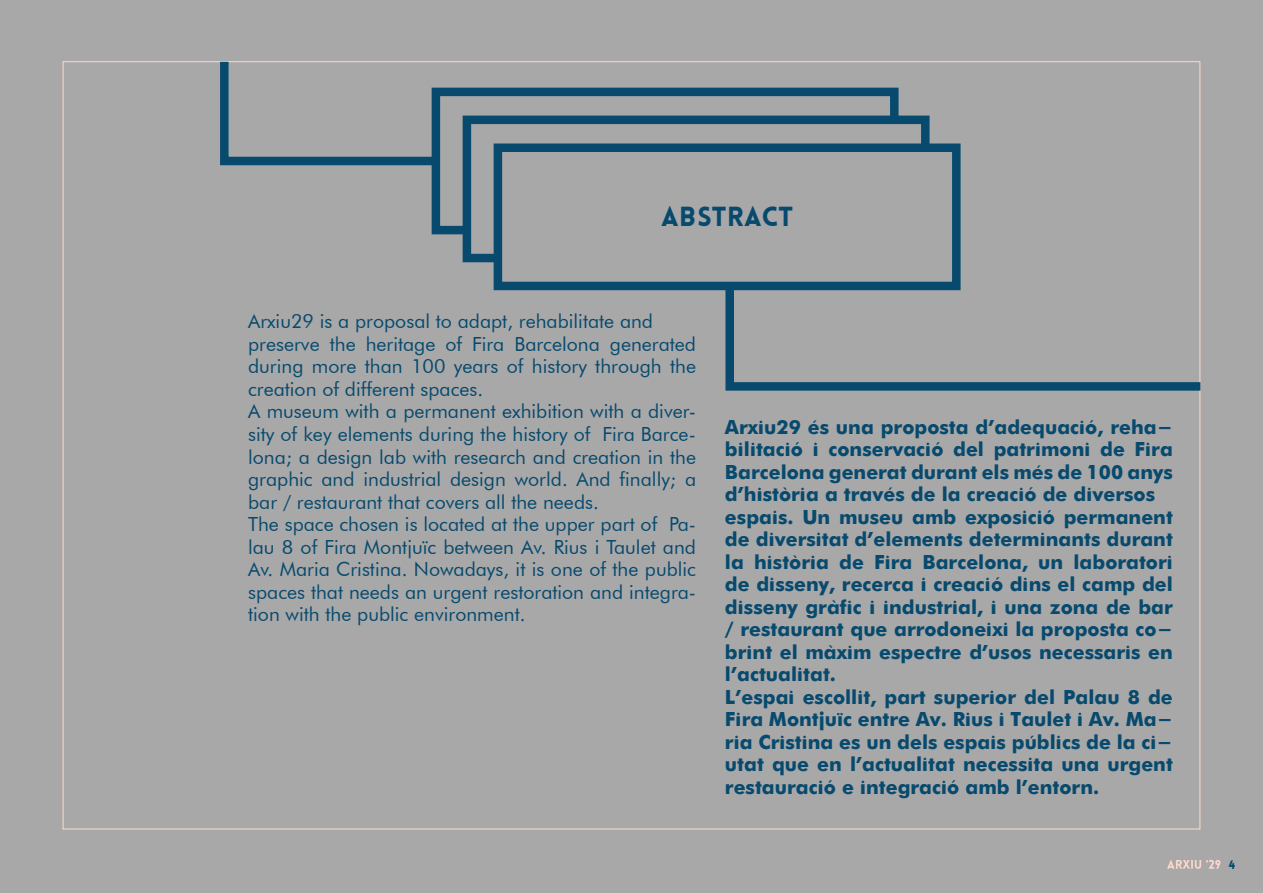
<style>
.page{position:relative;width:1263px;height:893px;background:#a9a8a9}
.page>*{position:absolute;margin:0;border:0;box-sizing:border-box;transform-origin:0 0}
.t1{font:900 27px "Lovelo";letter-spacing:.015em;color:#074a6d}
.t2{font:700 19.5px/22.5px "Futura";color:#074a6d}
.t3{font:19.5px/22.5px "Futura BT";color:#074a6d}
.t4{font:900 12px "Lovelo";color:#004a72}
</style>
<div class="page">
<svg style="left:1167px;top:860px;width:54px;height:9px"></svg>
<div style="left:63px;top:61px;width:1137px;height:768px;background:#a9a8a9;border:1px solid #fad6c9"></div>
<div style="left:432px;top:88px;width:466px;height:146px;background:#a9a8a9;border:9px solid #074a6d"></div>
<div style="left:463px;top:116px;width:466px;height:146px;background:#a9a8a9;border:9px solid #074a6d"></div>
<div style="left:494px;top:144px;width:466px;height:146px;background:#a9a8a9;border:9px solid #074a6d"></div>
<svg style="left:216px;top:61px;width:230px;height:108px"></svg>
<svg style="left:721px;top:274px;width:480px;height:121px"></svg>
<h1 class="t1" style="left:661px;top:200px;width:134px">ABSTRACT</h1>
<p class="t3" style="left:248px;top:310px;width:449px">Arxiu29 is a proposal to adapt, rehabilitate and preserve the heritage of Fira Barcelona generated during more than 100 years of history through the creation of different spaces.<br>A museum with a permanent exhibition with a diver&shy;sity of key elements during the history of Fira Barce&shy;lona; a design lab with research and creation in the graphic and industrial design world. And finally; a bar / restaurant that covers all the needs.<br>The space chosen is located at the upper part of Pa&shy;lau 8 of Fira Montjuïc between Av. Rius i Taulet and Av. Maria Cristina. Nowadays, it is one of the public spaces that needs an urgent restoration and integra&shy;tion with the public environment.</p>
<p class="t2" style="left:725px;top:414px;width:449px">Arxiu29 és una proposta d’adequació, reha&shy;bilitació i conservació del patrimoni de Fira Barcelona generat durant els més de 100 anys d’història a través de la creació de diversos espais. Un museu amb exposició permanent de diversitat d’elements determinants durant la història de Fira Barcelona, un laboratori de disseny, recerca i creació dins el camp del disseny gràfic i industrial, i una zona de bar / restaurant que arrodoneixi la proposta co&shy;brint el màxim espectre d’usos necessaris en l’actualitat.<br>L’espai escollit, part superior del Palau 8 de Fira Montjuïc entre Av. Rius i Taulet i Av. Ma&shy;ria Cristina es un dels espais públics de la ci&shy;utat que en l’actualitat necessita una urgent restauració e integració amb l’entorn.</p>
<p class="t4" style="left:1229px;top:857px;width:8px">4</p>
</div>
